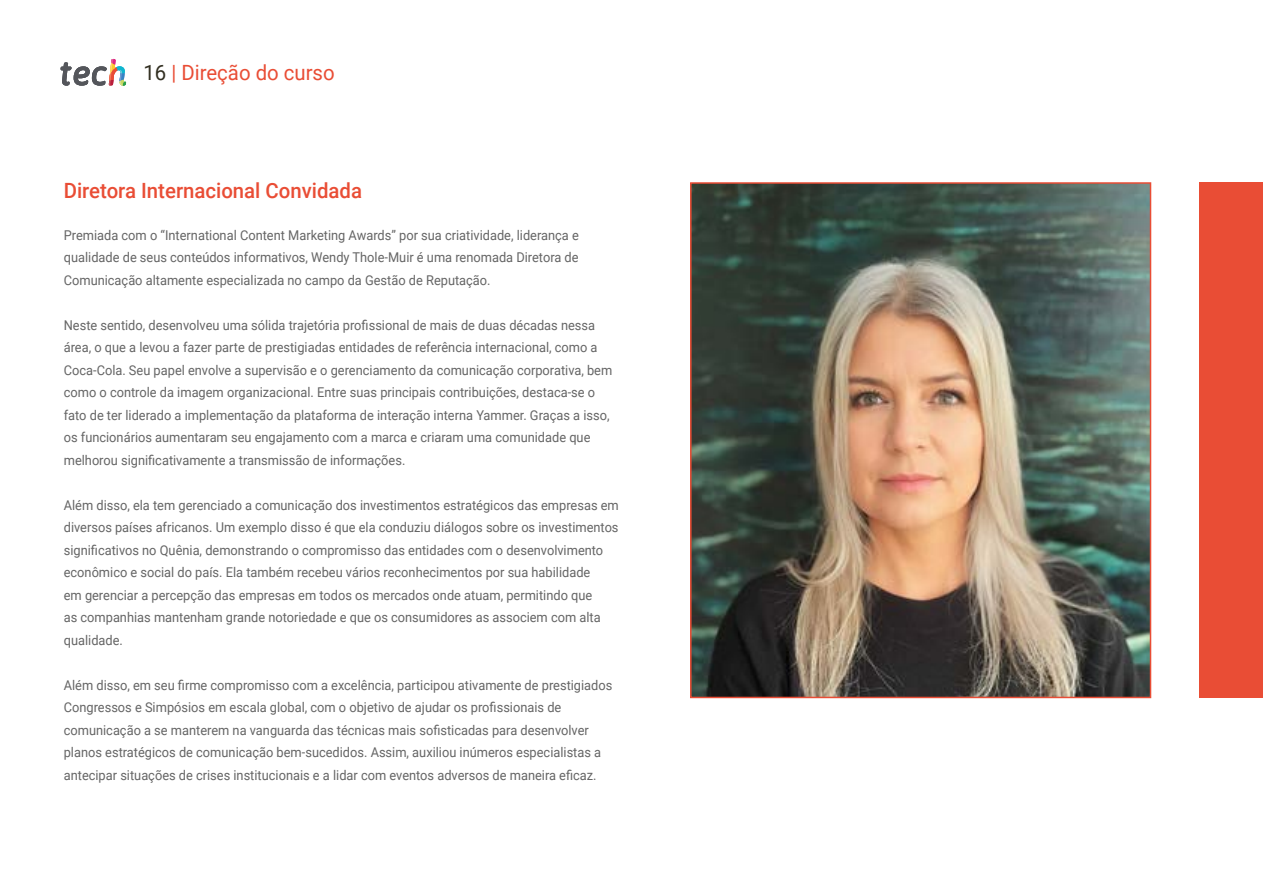
<style>
.page{position:relative;width:1263px;height:893px;background:#fff}
.page>*{position:absolute;margin:0;border:0;box-sizing:border-box;transform-origin:0 0}
.t1{font:500 21px "Roboto";color:#e94d35}
.t2{font:21px "Roboto";color:#e94d35}
.t3{font:13.5px/22.5px "Roboto";color:#656565;scale:.95 1}
.s1{color:#312e20}
</style>
<div class="page">
<svg style="left:61px;top:59px;width:65px;height:27px"></svg>
<div style="left:1199px;top:182px;width:64px;height:516px;background:#e94d35"></div>
<img style="left:693px;top:185px;width:455px;height:510px">
<div style="left:690px;top:182px;width:461px;height:516px;border:2px solid #e94d35"></div>
<h1 class="t2" style="left:144px;top:57px;width:193px"><span class="s1">16</span> | Direção do curso</h1>
<h1 class="t1" style="left:64px;top:176px;width:300px">Diretora Internacional Convidada</h1>
<p class="t3" style="left:64px;top:223px;width:544px;text-align:justify">Premiada com o “International Content Marketing Awards” por sua criatividade, liderança e qualidade de seus conteúdos informativos, Wendy Thole-Muir é uma renomada Diretora de Comunicação altamente especializada no campo da Gestão de Reputação.</p>
<p class="t3" style="left:64px;top:313px;width:579px">Neste sentido, desenvolveu uma sólida trajetória profissional de mais de duas décadas nessa área, o que a levou a fazer parte de prestigiadas entidades de referência internacional, como a Coca-Cola. Seu papel envolve a supervisão e o gerenciamento da comunicação corporativa, bem como o controle da imagem organizacional. Entre suas principais contribuições, destaca-se o fato de ter liderado a implementação da plataforma de interação interna Yammer. Graças a isso, os funcionários aumentaram seu engajamento com a marca e criaram uma comunidade que melhorou significativamente a transmissão de informações.</p>
<p class="t3" style="left:64px;top:493px;width:586px">Além disso, ela tem gerenciado a comunicação dos investimentos estratégicos das empresas em diversos países africanos. Um exemplo disso é que ela conduziu diálogos sobre os investimentos significativos no Quênia, demonstrando o compromisso das entidades com o desenvolvimento econômico e social do país. Ela também recebeu vários reconhecimentos por sua habilidade<br>em gerenciar a percepção das empresas em todos os mercados onde atuam, permitindo que<br>as companhias mantenham grande notoriedade e que os consumidores as associem com alta qualidade.</p>
<p class="t3" style="left:64px;top:673px;width:579px">Além disso, em seu firme compromisso com a excelência, participou ativamente de prestigiados Congressos e Simpósios em escala global, com o objetivo de ajudar os profissionais de comunicação a se manterem na vanguarda das técnicas mais sofisticadas para desenvolver planos estratégicos de comunicação bem-sucedidos. Assim, auxiliou inúmeros especialistas a antecipar situações de crises institucionais e a lidar com eventos adversos de maneira eficaz.</p>
</div>
